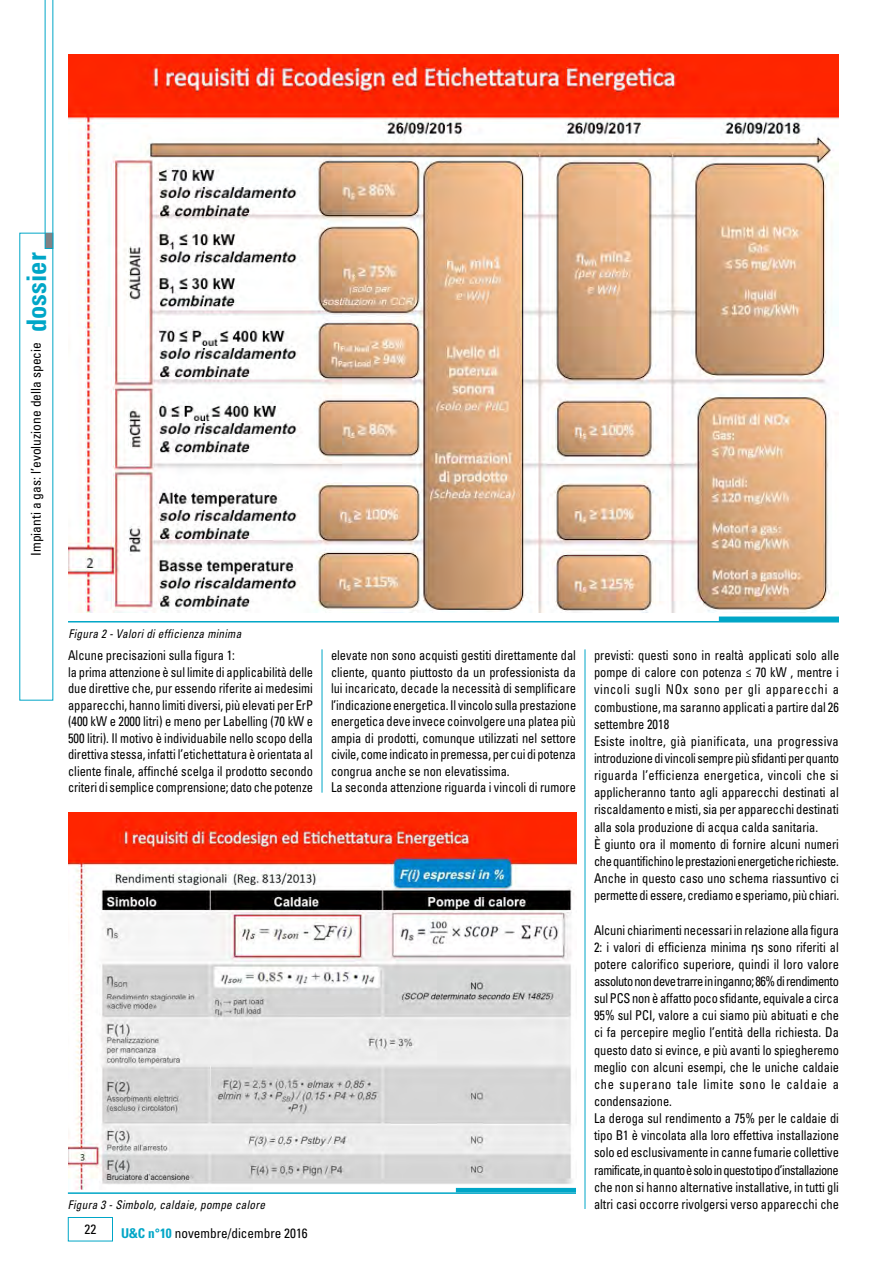
<style>
.page{position:relative;width:893px;height:1263px;background:#fff}
.page>*{position:absolute;margin:0;border:0;box-sizing:border-box;transform-origin:0 0}
.t1{font:700 condensed 27px "Univers LT Std";color:#00a6c7}
.t2{font:condensed 13.5px/17.1px "Univers LT Std";color:#000;scale:.92 1}
.t3{font:condensed 13.5px "Univers LT Std";color:#000}
.t4{font:italic condensed 12px "Univers LT Std";letter-spacing:.025em;color:#000;scale:.94 1}
.s1{font-family:"Arial";font-stretch:normal}
.s2{font-weight:700;color:#00a6c7}
</style>
<div class="page">
<svg style="left:45px;top:0;width:8px;height:249px"></svg>
<div style="left:68px;top:1217px;width:45px;height:24px;border:1px solid #00a6c7"></div>
<hr style="left:322px;top:649px;width:1px;height:144px;background:#00a6c7">
<hr style="left:585px;top:649px;width:1px;height:560px;background:#00a6c7">
<img style="left:68px;top:812px;width:508px;height:378px">
<img style="left:68px;top:54px;width:771px;height:558px">
<hr style="left:68px;top:621px;width:771px;height:1px;background:#00a6c7">
<div style="left:719px;top:616px;width:120px;height:5px;background:#00a6c7"></div>
<hr style="left:68px;top:1192px;width:508px;height:2px;background:#00a6c7">
<hr style="left:456px;top:1188px;width:120px;height:4px;background:#00a6c7">
<h1 class="t1" style="left:20px;top:332px;width:81px;rotate:-90deg">dossier</h1>
<p class="t3" style="left:28px;top:556px;width:215px;rotate:-90deg">Impianti a gas: l’evoluzione della specie</p>
<p class="t4" style="left:68px;top:626px;width:185px">Figura 2 - Valori di efficienza minima</p>
<p class="t2" style="left:68px;top:647px;width:268px;line-height:16.5px">Alcune precisazioni sulla figura 1:<br>la prima attenzione è sul limite di applicabilità delle due direttive che, pur essendo riferite ai medesimi apparecchi, hanno limiti diversi, più elevati per ErP (400 kW e 2000 litri) e meno per Labelling (70 kW e 500 litri). Il motivo è individuabile nello scopo della direttiva stessa, infatti l’etichettatura è orientata al cliente finale, affinché scelga il prodotto secondo criteri di semplice comprensione; dato che potenze</p>
<p class="t2" style="left:331px;top:647px;width:268px;line-height:16.5px">elevate non sono acquisti gestiti direttamente dal cliente, quanto piuttosto da un professionista da lui incaricato, decade la necessità di semplificare l’indicazione energetica. Il vincolo sulla prestazione energetica deve invece coinvolgere una platea più ampia di prodotti, comunque utilizzati nel settore civile, come indicato in premessa, per cui di potenza congrua anche se non elevatissima.<br>La seconda attenzione riguarda i vincoli di rumore</p>
<p class="t2" style="left:594px;top:646px;width:268px">previsti: questi sono in realtà applicati solo alle pompe di calore con potenza ≤ 70 kW , mentre i vincoli sugli NOx sono per gli apparecchi a combustione, ma saranno applicati a partire dal 26 settembre 2018<br>Esiste inoltre, già pianificata, una progressiva introduzione di vincoli sempre più sfidanti per quanto riguarda l’efficienza energetica, vincoli che si applicheranno tanto agli apparecchi destinati al riscaldamento e misti, sia per apparecchi destinati alla sola produzione di acqua calda sanitaria.<br>È giunto ora il momento di fornire alcuni numeri che quantifichino le prestazioni energetiche richieste.<br>Anche in questo caso uno schema riassuntivo ci permette di essere, crediamo e speriamo, più chiari.</p>
<p class="t2" style="left:594px;top:921px;width:268px">Alcuni chiarimenti necessari in relazione alla figura 2: i valori di efficienza minima <span class="s1">η</span>s sono riferiti al potere calorifico superiore, quindi il loro valore assoluto non deve trarre in inganno; 86% di rendimento sul PCS non è affatto poco sfidante, equivale a circa 95% sul PCI, valore a cui siamo più abituati e che ci fa percepire meglio l’entità della richiesta. Da questo dato si evince, e più avanti lo spiegheremo meglio con alcuni esempi, che le uniche caldaie che superano tale limite sono le caldaie a condensazione.<br>La deroga sul rendimento a 75% per le caldaie di tipo B1 è vincolata alla loro effettiva installazione solo ed esclusivamente in canne fumarie collettive ramificate, in quanto è solo in questo tipo d’installazione che non si hanno alternative installative, in tutti gli altri casi occorre rivolgersi verso apparecchi che</p>
<p class="t4" style="left:68px;top:1197px;width:211px">Figura 3 - Simbolo, caldaie, pompe calore</p>
<p class="t3" style="left:85px;top:1221px;width:13px">22</p>
<p class="t3" style="left:121px;top:1224px;width:188px"><span class="s2">U&amp;C n°10</span> novembre/dicembre 2016</p>
</div>
